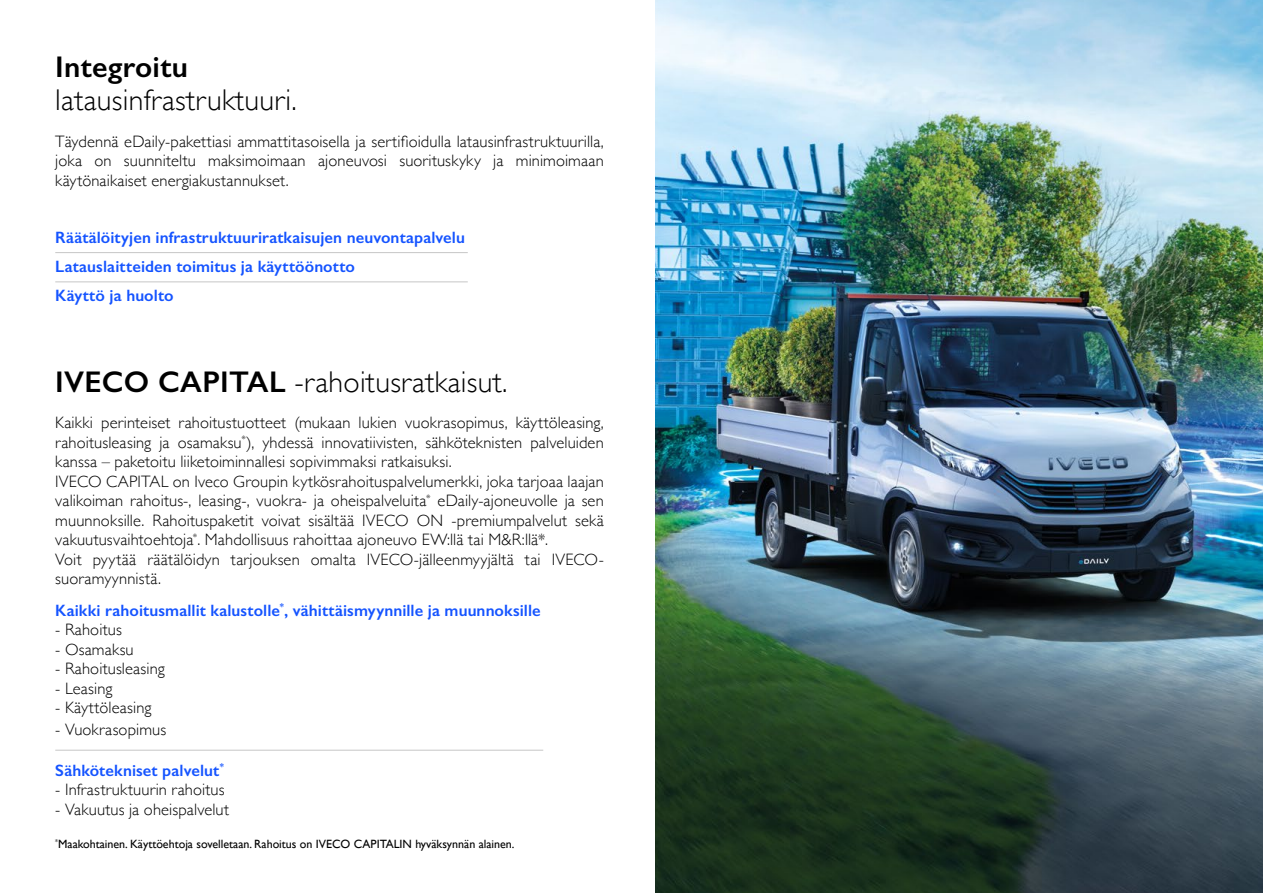
<style>
.page{position:relative;width:1263px;height:893px;background:#fff}
.page>*{position:absolute;margin:0;border:0;box-sizing:border-box;transform-origin:0 0}
.t1{font:300 30px "Gill Sans";letter-spacing:.01em;color:#000}
.t2{font:600 30px "Gill Sans";letter-spacing:.01em;color:#000}
.t3{font:300 16.5px/19.5px "Gill Sans";letter-spacing:.01em;color:#000;text-align:justify}
.t4{font:600 16.5px/29.2px "Gill Sans";letter-spacing:.005em;color:#1554ff}
.t5{font:12px "Gill Sans";color:#000}
.s1{font-weight:600}
</style>
<div class="page">
<img style="left:656px;top:0;width:607px;height:893px">
<hr style="left:55px;top:252px;width:413px;height:1px;background:#c6c6c6">
<hr style="left:55px;top:281px;width:413px;height:1px;background:#c6c6c6">
<hr style="left:55px;top:750px;width:488px;height:1px;background:#c6c6c6">
<h1 class="t2" style="left:55px;top:49px;width:134px">Integroitu</h1>
<h1 class="t1" style="left:55px;top:77px;width:243px">latausinfrastruktuuri.</h1>
<p class="t3" style="left:55px;top:131px;width:550px">Täydennä eDaily-pakettiasi ammattitasoisella ja sertifioidulla latausinfrastruktuurilla, joka on suunniteltu maksimoimaan ajoneuvosi suorituskyky ja minimoimaan käytönaikaiset energiakustannukset.</p>
<p class="t4" style="left:55px;top:222px;width:411px">Räätälöityjen infrastruktuuriratkaisujen neuvontapalvelu<br>Latauslaitteiden toimitus ja käyttöönotto<br>Käyttö ja huolto</p>
<h1 class="t1" style="left:55px;top:358px;width:454px"><span class="s1">IVECO CAPITAL</span> -rahoitusratkaisut.</h1>
<p class="t3" style="left:55px;top:412px;width:550px;text-align:left">Kaikki perinteiset rahoitustuotteet (mukaan lukien vuokrasopimus, käyttöleasing, rahoitusleasing ja osamaksu<sup>*</sup>), yhdessä innovatiivisten, sähköteknisten palveluiden kanssa – paketoitu liiketoiminnallesi sopivimmaksi ratkaisuksi.<br>IVECO CAPITAL on Iveco Groupin kytkösrahoituspalvelumerkki, joka tarjoaa laajan valikoiman rahoitus-, leasing-, vuokra- ja oheispalveluita<sup>*</sup> eDaily-ajoneuvolle ja sen muunnoksille. Rahoituspaketit voivat sisältää IVECO ON -premiumpalvelut sekä vakuutusvaihtoehtoja<sup>*</sup>. Mahdollisuus rahoittaa ajoneuvo EW:llä tai M&amp;R:llä*.<br>Voit pyytää räätälöidyn tarjouksen omalta IVECO-jälleenmyyjältä tai IVECO&shy;suoramyynnistä.</p>
<p class="t4" style="left:55px;top:595px;width:487px">Kaikki rahoitusmallit kalustolle<sup>*</sup>, vähittäismyynnille ja muunnoksille</p>
<p class="t3" style="left:55px;top:619px;width:68px">- Rahoitus</p>
<p class="t3" style="left:55px;top:639px;width:80px">- Osamaksu</p>
<p class="t3" style="left:55px;top:658px;width:111px">- Rahoitusleasing</p>
<p class="t3" style="left:55px;top:678px;width:59px">- Leasing</p>
<p class="t3" style="left:55px;top:697px;width:98px">- Käyttöleasing</p>
<p class="t3" style="left:55px;top:719px;width:112px">- Vuokrasopimus</p>
<p class="t4" style="left:55px;top:755px;width:170px">Sähkötekniset palvelut<sup>*</sup></p>
<p class="t3" style="left:55px;top:779px;width:171px">- Infrastruktuurin rahoitus</p>
<p class="t3" style="left:55px;top:799px;width:175px">- Vakuutus ja oheispalvelut</p>
<p class="t5" style="left:55px;top:837px;width:461px"><sup>*</sup>Maakohtainen. Käyttöehtoja sovelletaan. Rahoitus on IVECO CAPITALIN hyväksynnän alainen.</p>
</div>
